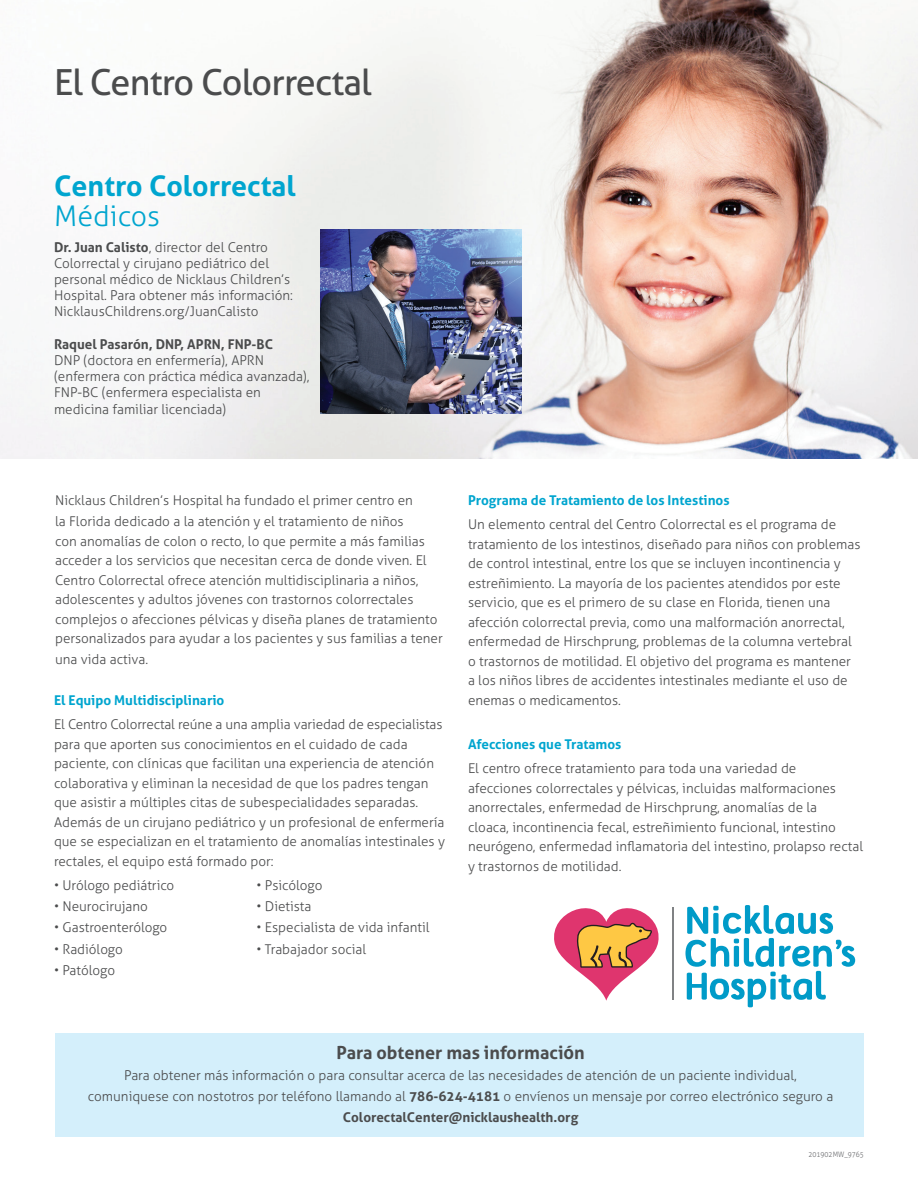
<style>
.page{position:relative;width:918px;height:1188px;background:#fff}
.page>*{position:absolute;margin:0;border:0;box-sizing:border-box;transform-origin:0 0}
.t1{font:36px "Aller";letter-spacing:-.025em;color:#4b4c4d}
.t2{font:700 28.5px "Aller";color:#00a5cf}
.t3{font:300 28.5px "Aller";color:#00a5cf}
.t4{font:700 18px "Aller";color:#4b4c4d}
.t5{font:300 13.5px/19.5px "Aller";color:#4b4c4d}
.t6{font:700 13.5px "Aller";color:#00a5cf}
.t7{font:700 13.5px "Aller";color:#4b4c4d}
.t8{font:300 7.5px "Aller";color:#6c6d70;scale:.9 1}
.s1{font-weight:700}
</style>
<div class="page">
<img style="left:0;top:0;width:918px;height:459px">
<img style="left:320px;top:230px;width:201px;height:184px">
<div style="left:55px;top:1034px;width:809px;height:103px;background:#d4effb"></div>
<svg style="left:685px;top:905px;width:170px;height:102px"></svg>
<hr style="left:672px;top:907px;width:1px;height:93px;background:#808284">
<svg style="left:554px;top:908px;width:105px;height:93px"></svg>
<h1 class="t1" style="left:54px;top:60px;width:319px">El Centro Colorrectal</h1>
<h2 class="t2" style="left:54px;top:168px;width:243px">Centro Colorrectal</h2>
<h2 class="t3" style="left:54px;top:198px;width:107px">Médicos</h2>
<p class="t5" style="left:54px;top:239px;width:240px;line-height:16.2px"><span class="s1">Dr. Juan Calisto</span>, director del Centro Colorrectal y cirujano pediátrico del personal médico de Nicklaus Children’s Hospital. Para obtener más información:<br>NicklausChildrens.org/JuanCalisto</p>
<p class="t7" style="left:54px;top:336px;width:221px">Raquel Pasarón, DNP, APRN, FNP-BC</p>
<p class="t5" style="left:54px;top:352px;width:257px;line-height:16.2px">DNP (doctora en enfermería), APRN (enfermera con práctica médica avanzada), FNP-BC (enfermera especialista en medicina familiar licenciada)</p>
<p class="t5" style="left:55px;top:490px;width:359px;line-height:21px">Nicklaus Children’s Hospital ha fundado el primer centro en la Florida dedicado a la atención y el tratamiento de niños</p>
<p class="t5" style="left:55px;top:531px;width:389px">con anomalías de colon o recto, lo que permite a más familias acceder a los servicios que necesitan cerca de donde viven. El Centro Colorrectal ofrece atención multidisciplinaria a niños, adolescentes y adultos jóvenes con trastornos colorrectales complejos o afecciones pélvicas y diseña planes de tratamiento personalizados para ayudar a los pacientes y sus familias a tener</p>
<p class="t5" style="left:55px;top:650px;width:95px">una vida activa.</p>
<p class="t6" style="left:54px;top:692px;width:172px">El Equipo Multidisciplinario</p>
<p class="t5" style="left:54px;top:714px;width:393px">El Centro Colorrectal reúne a una amplia variedad de especialistas para que aporten sus conocimientos en el cuidado de cada paciente, con clínicas que facilitan una experiencia de atención colaborativa y eliminan la necesidad de que los padres tengan que asistir a múltiples citas de subespecialidades separadas.<br>Además de un cirujano pediátrico y un profesional de enfermería que se especializan en el tratamiento de anomalías intestinales y rectales, el equipo está formado por:</p>
<p class="t5" style="left:54px;top:875px;width:122px">• Urólogo pediátrico</p>
<p class="t5" style="left:54px;top:897px;width:96px">• Neurocirujano</p>
<p class="t5" style="left:54px;top:918px;width:115px">• Gastroenterólogo</p>
<p class="t5" style="left:54px;top:939px;width:70px">• Radiólogo</p>
<p class="t5" style="left:54px;top:960px;width:63px">• Patólogo</p>
<p class="t5" style="left:256px;top:875px;width:67px">• Psicólogo</p>
<p class="t5" style="left:256px;top:897px;width:56px">• Dietista</p>
<p class="t5" style="left:256px;top:918px;width:175px">• Especialista de vida infantil</p>
<p class="t5" style="left:256px;top:939px;width:111px">• Trabajador social</p>
<p class="t6" style="left:468px;top:492px;width:263px">Programa de Tratamiento de los Intestinos</p>
<p class="t5" style="left:468px;top:515px;width:394px">Un elemento central del Centro Colorrectal es el programa de tratamiento de los intestinos, diseñado para niños con problemas de control intestinal, entre los que se incluyen incontinencia y estreñimiento. La mayoría de los pacientes atendidos por este servicio, que es el primero de su clase en Florida, tienen una afección colorrectal previa, como una malformación anorrectal, enfermedad de Hirschprung, problemas de la columna vertebral o trastornos de motilidad. El objetivo del programa es mantener a los niños libres de accidentes intestinales mediante el uso de enemas o medicamentos.</p>
<p class="t6" style="left:468px;top:736px;width:155px">Afecciones que Tratamos</p>
<p class="t5" style="left:468px;top:759px;width:397px">El centro ofrece tratamiento para toda una variedad de afecciones colorrectales y pélvicas, incluidas malformaciones anorrectales, enfermedad de Hirschprung, anomalías de la<br>cloaca, incontinencia fecal, estreñimiento funcional, intestino neurógeno, enfermedad inflamatoria del intestino, prolapso rectal y trastornos de motilidad.</p>
<h3 class="t4" style="left:336px;top:1041px;width:250px">Para obtener mas informaciÓn</h3>
<p class="t5" style="left:88px;top:1065px;width:747px;line-height:21px;text-align:center">Para obtener más información o para consultar acerca de las necesidades de atención de un paciente individual, comuniquese con nostotros por teléfono llamando al <span class="s1">786-624-4181</span> o envíenos un mensaje por correo electrónico seguro a<br><span class="s1">ColorectalCenter@nicklaushealth.org</span></p>
<p class="t8" style="left:808px;top:1150px;width:63px">201902MW_9765</p>
</div>
